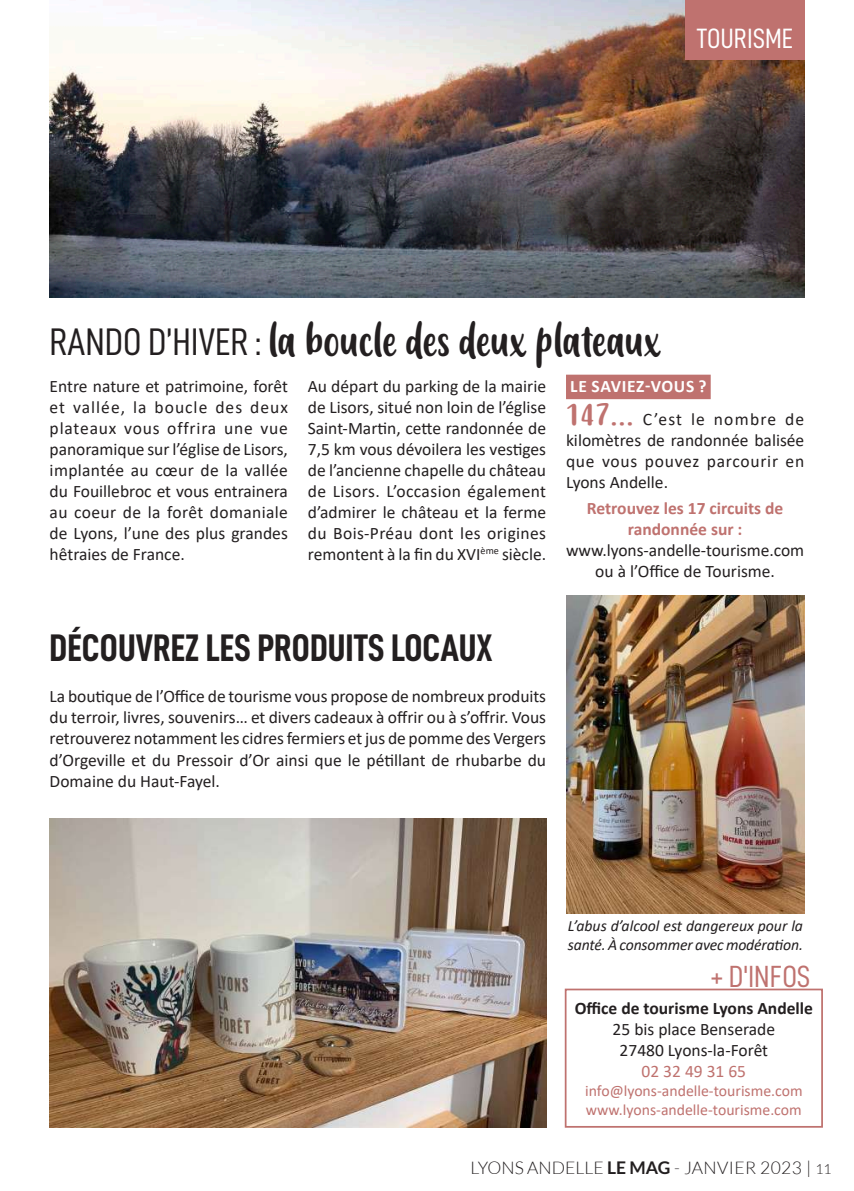
<style>
.page{position:relative;width:854px;height:1191px;background:#fff}
.page>*{position:absolute;margin:0;border:0;box-sizing:border-box;transform-origin:0 0}
.t1{font:44.1px "Friendly Schoolmates";color:#231f20}
.t2{font:38.5px "D DIN Condensed Bold";color:#231f20}
.t3{font:30.62px "D DIN Condensed";color:#bf726f}
.t4{font:28px "D DIN Condensed";color:#fff}
.t5{font:17.5px/21px "Calibri";color:#231f20;text-align:justify}
.t6{font:700 17.5px/21px "Calibri";color:#bf726f;text-align:center}
.t7{font:17.5px/32.9px "Calibri";letter-spacing:.07em;color:#231f20}
.t8{font:300 17.5px "Lato";color:#231f20}
.t9{font:700 17.5px "Calibri";color:#231f20}
.t10{font:17.5px "Calibri";color:#bf726f}
.t11{font:italic 15.75px/18.9px "Calibri";letter-spacing:-.01em;color:#231f20}
.t12{font:15.75px/18.9px "Calibri";color:#bf726f}
.s1{font-family:"D DIN Condensed";font-size:38.5px}
.s2{font-weight:700;color:#fff}
.s3{font-family:"Friendly Schoolmates";font-size:36.75px;color:#bf726f}
.s4{font-weight:700}
.s5{font-size:14px}
</style>
<div class="page">
<img style="left:50px;top:0;width:754px;height:298px">
<div style="left:564px;top:988px;width:258px;height:139px;border:2px solid #bf726f"></div>
<div style="left:685px;top:0;width:119px;height:60px;background:#bf726f"></div>
<div style="left:566px;top:375px;width:144px;height:24px;background:#bf726f"></div>
<img style="left:50px;top:819px;width:496px;height:308px">
<img style="left:566px;top:595px;width:238px;height:318px">
<h3 class="t4" style="left:696px;top:23px;width:98px">TOURISME</h3>
<h1 class="t1" style="left:50px;top:317px;width:612px"><span class="s1">RANDO D’HIVER :</span> la boucle des deux plateaux</h1>
<p class="t5" style="left:50px;top:375px;width:240px">Entre nature et patrimoine, forêt et vallée, la boucle des deux plateaux vous offrira une vue panoramique sur l’église de Lisors, implantée au cœur de la vallée du Fouillebroc et vous entrainera au coeur de la forêt domaniale de Lyons, l’une des plus grandes hêtraies de France.</p>
<p class="t5" style="left:308px;top:375px;width:240px">Au départ du parking de la mairie de Lisors, situé non loin de l’église Saint-Martin, cette randonnée de 7,5 km vous dévoilera les vestiges de l’ancienne chapelle du château de Lisors. L’occasion également d’admirer le château et la ferme du Bois-Préau dont les origines remontent à la fin du XVI<sup>ème</sup> siècle.</p>
<p class="t7" style="left:566px;top:369px;width:240px"><span class="s2">LE SAVIEZ-VOUS ?<br></span><span class="s3">147...</span> C’est le nombre de</p>
<p class="t5" style="left:566px;top:429px;width:240px">kilomètres de randonnée balisée que vous pouvez parcourir en Lyons Andelle.</p>
<p class="t6" style="left:586px;top:497px;width:198px">Retrouvez les 17 circuits de randonnée sur :</p>
<p class="t5" style="left:566px;top:539px;width:240px;text-align:center">www.lyons-andelle-tourisme.com ou à l’Office de Tourisme.</p>
<h2 class="t2" style="left:50px;top:626px;width:444px">DÉCOUVREZ LES PRODUITS LOCAUX</h2>
<p class="t5" style="left:50px;top:685px;width:498px">La boutique de l’Office de tourisme vous propose de nombreux produits du terroir, livres, souvenirs… et divers cadeaux à offrir ou à s’offrir. Vous retrouverez notamment les cidres fermiers et jus de pomme des Vergers d’Orgeville et du Pressoir d’Or ainsi que le pétillant de rhubarbe du Domaine du Haut-Fayel.</p>
<p class="t11" style="left:567px;top:916px;width:236px">L’abus d’alcool est dangereux pour la santé. À consommer avec modération.</p>
<h3 class="t3" style="left:710px;top:959px;width:101px">+ D'INFOS</h3>
<p class="t9" style="left:574px;top:995px;width:240px">Office de tourisme Lyons Andelle</p>
<p class="t5" style="left:612px;top:1018px;width:164px;text-align:center">25 bis place Benserade<br>27480 Lyons-la-Forêt</p>
<p class="t10" style="left:641px;top:1059px;width:106px">02 32 49 31 65</p>
<p class="t12" style="left:585px;top:1080px;width:219px">info@lyons-andelle-tourisme.com www.lyons-andelle-tourisme.com</p>
<p class="t8" style="left:470px;top:1158px;width:362px">LYONS ANDELLE <span class="s4">LE MAG</span> - JANVIER 2023 | <span class="s5">11</span></p>
</div>
